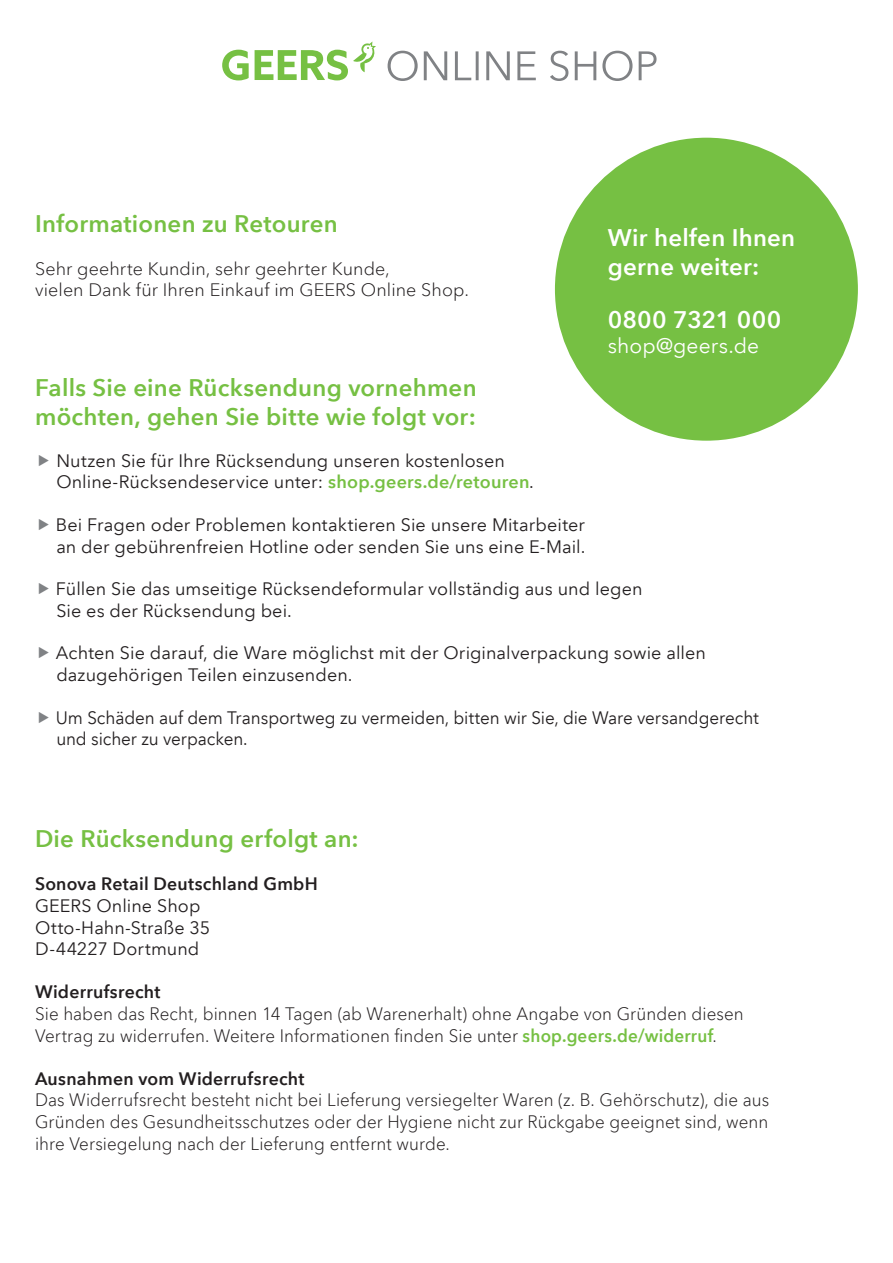
<style>
.page{position:relative;width:893px;height:1263px;background:#fff}
.page>*{position:absolute;margin:0;border:0;box-sizing:border-box;transform-origin:0 0}
.Copy{font:600 24px "Avenir Next LT Pro";letter-spacing:.01em;color:#76c043}
.Copy-2{font:600 24px "Avenir Next LT Pro";letter-spacing:.01em;color:#fff}
.Copy-3{font:21px "Avenir Next LT Pro";letter-spacing:.005em;color:#fff}
.Copy-4{font:18px "Avenir Next LT Pro";letter-spacing:.005em;color:#231f20}
.Copy-5{font:300 18px "Avenir Next LT Pro";letter-spacing:.005em;color:#231f20;scale:.95 1}
.Copy-6{font:18px "Avenir Next LT Pro";letter-spacing:.005em;color:#231f20;scale:.95 1}
.Copy-7{font:300 18px "Avenir Next LT Pro";letter-spacing:.005em;color:#231f20}
.Copy-8{font:600 18px "Avenir Next LT Pro";letter-spacing:.015em;color:#231f20}
.s1{font-weight:600;color:#76c043}
</style>
<div class="page">
<div style="left:555px;top:138px;width:303px;height:303px;background:#76c043;border-radius:50%"></div>
<svg style="left:388px;top:51px;width:268px;height:30px"></svg>
<svg style="left:222px;top:41px;width:154px;height:39px"></svg>
<p class="Copy" style="left:35px;top:209px;width:304px">Informationen zu Retouren</p>
<p class="Copy-7" style="left:35px;top:258px;width:356px">Sehr geehrte Kundin, sehr geehrter Kunde,</p>
<p class="Copy-7" style="left:35px;top:279px;width:435px">vielen Dank für Ihren Einkauf im GEERS Online Shop.</p>
<p class="Copy-2" style="left:608px;top:223px;width:189px">Wir helfen Ihnen</p>
<p class="Copy-2" style="left:608px;top:252px;width:153px">gerne weiter:</p>
<p class="Copy-2" style="left:608px;top:305px;width:175px">0800 7321 000</p>
<p class="Copy-3" style="left:608px;top:333px;width:153px">shop@geers.de</p>
<p class="Copy" style="left:35px;top:373px;width:443px">Falls Sie eine Rücksendung vornehmen</p>
<p class="Copy" style="left:35px;top:402px;width:442px">möchten, gehen Sie bitte wie folgt vor:</p>
<p class="Copy-4" style="left:56px;top:450px;width:450px">Nutzen Sie für Ihre Rücksendung unseren kostenlosen</p>
<p class="Copy-4" style="left:56px;top:471px;width:479px">Online-Rücksendeservice unter: <span class="s1">shop.geers.de/retouren</span>.</p>
<p class="Copy-4" style="left:56px;top:514px;width:530px">Bei Fragen oder Problemen kontaktieren Sie unsere Mitarbeiter</p>
<p class="Copy-4" style="left:56px;top:536px;width:531px">an der gebührenfreien Hotline oder senden Sie uns eine E-Mail.</p>
<p class="Copy-4" style="left:56px;top:578px;width:588px">Füllen Sie das umseitige Rücksendeformular vollständig aus und legen</p>
<p class="Copy-4" style="left:56px;top:600px;width:237px">Sie es der Rücksendung bei.</p>
<p class="Copy-4" style="left:56px;top:642px;width:651px">Achten Sie darauf, die Ware möglichst mit der Originalverpackung sowie allen</p>
<p class="Copy-4" style="left:56px;top:664px;width:298px">dazugehörigen Teilen einzusenden.</p>
<p class="Copy-6" style="left:56px;top:707px;width:741px">Um Schäden auf dem Transportweg zu vermeiden, bitten wir Sie, die Ware versandgerecht</p>
<p class="Copy-6" style="left:56px;top:728px;width:203px">und sicher zu verpacken.</p>
<p class="Copy" style="left:35px;top:824px;width:325px">Die Rücksendung erfolgt an:</p>
<p class="Copy-8" style="left:35px;top:873px;width:284px">Sonova Retail Deutschland GmbH</p>
<p class="Copy-4" style="left:35px;top:895px;width:167px">GEERS Online Shop</p>
<p class="Copy-4" style="left:35px;top:917px;width:177px">Otto-Hahn-Straße 35</p>
<p class="Copy-4" style="left:35px;top:938px;width:166px">D-44227 Dortmund</p>
<p class="Copy-8" style="left:35px;top:981px;width:127px">Widerrufsrecht</p>
<p class="Copy-5" style="left:35px;top:1003px;width:748px">Sie haben das Recht, binnen 14 Tagen (ab Warenerhalt) ohne Angabe von Gründen diesen</p>
<p class="Copy-5" style="left:35px;top:1025px;width:719px">Vertrag zu widerrufen. Weitere Informationen finden Sie unter <span class="s1">shop.geers.de/widerruf</span>.</p>
<p class="Copy-8" style="left:35px;top:1068px;width:271px">Ausnahmen vom Widerrufsrecht</p>
<p class="Copy-5" style="left:35px;top:1089px;width:774px">Das Widerrufsrecht besteht nicht bei Lieferung versiegelter Waren (z. B. Gehörschutz), die aus</p>
<p class="Copy-5" style="left:35px;top:1111px;width:773px">Gründen des Gesundheitsschutzes oder der Hygiene nicht zur Rückgabe geeignet sind, wenn</p>
<p class="Copy-5" style="left:35px;top:1133px;width:438px">ihre Versiegelung nach der Lieferung entfernt wurde.</p>
</div>
